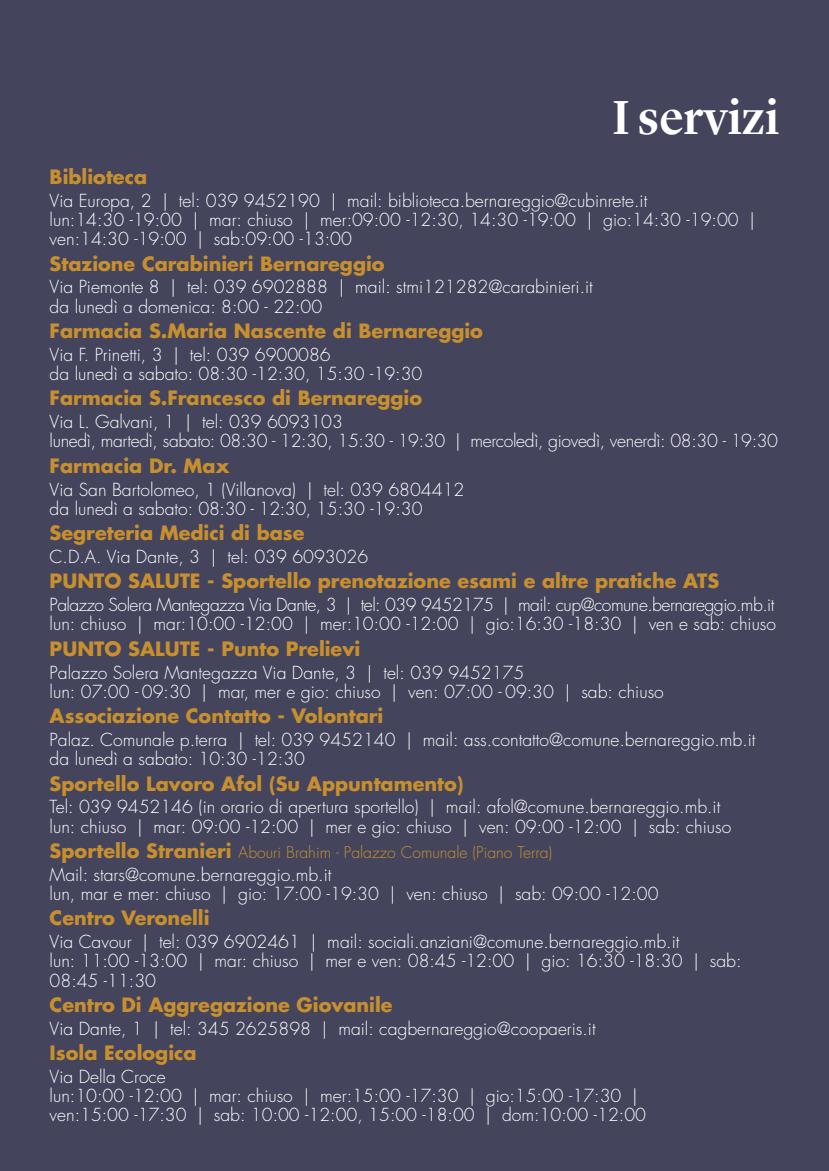
<style>
.page{position:relative;width:829px;height:1171px;background:#fff}
.page>*{position:absolute;margin:0;border:0;box-sizing:border-box;transform-origin:0 0}
.t1{font:500 49px "Lyon Display Web";color:#fff}
.t2{font:700 19.25px "Futura Std";color:#c88f2e}
.t3{font:300 17.5px/19.2px "Futura Std";color:#fff}
.t4{font:300 17.5px/19.2px "Futura Std";letter-spacing:-.03em;color:#fff}
.t5{font:300 17.5px/19.2px "Futura Std";letter-spacing:-.02em;color:#fff}
.t6{font:300 15.75px "Futura Std";color:#c88f2e}
.s1{font-weight:700;font-size:19.25px}
</style>
<div class="page">
<div style="left:0;top:0;width:828px;height:1171px;background:#44455d"></div>
<h1 class="t1" style="left:612px;top:97px;width:168px">I servizi</h1>
<p class="t2" style="left:50px;top:164px;width:99px">Biblioteca</p>
<p class="t3" style="left:50px;top:191px;width:707px">Via Europa, 2 | tel: 039 9452190 | mail: biblioteca.bernareggio@cubinrete.it<br>lun:14:30 -19:00 | mar: chiuso | mer:09:00 -12:30, 14:30 -19:00 | gio:14:30 -19:00 | ven:14:30 -19:00 | sab:09:00 -13:00</p>
<p class="t2" style="left:50px;top:251px;width:336px">Stazione Carabinieri Bernareggio</p>
<p class="t3" style="left:50px;top:278px;width:544px">Via Piemonte 8 | tel: 039 6902888 | mail: stmi121282@carabinieri.it da lunedì a domenica: 8:00 - 22:00</p>
<p class="t2" style="left:50px;top:318px;width:435px">Farmacia S.Maria Nascente di Bernareggio</p>
<p class="t3" style="left:50px;top:345px;width:374px">Via F. Prinetti, 3 | tel: 039 6900086<br>da lunedì a sabato: 08:30 -12:30, 15:30 -19:30</p>
<p class="t2" style="left:50px;top:385px;width:374px">Farmacia S.Francesco di Bernareggio</p>
<p class="t5" style="left:50px;top:413px;width:730px">Via L. Galvani, 1 | tel: 039 6093103<br>lunedì, martedì, sabato: 08:30 - 12:30, 15:30 - 19:30 | mercoledì, giovedì, venerdì: 08:30 - 19:30</p>
<p class="t2" style="left:50px;top:453px;width:181px">Farmacia Dr. Max</p>
<p class="t3" style="left:50px;top:480px;width:416px">Via San Bartolomeo, 1 (Villanova) | tel: 039 6804412 da lunedì a sabato: 08:30 - 12:30, 15:30 -19:30</p>
<p class="t2" style="left:50px;top:520px;width:256px">Segreteria Medici di base</p>
<p class="t3" style="left:50px;top:547px;width:320px">C.D.A. Via Dante, 3 | tel: 039 6093026</p>
<p class="t2" style="left:50px;top:568px;width:671px">PUNTO SALUTE - Sportello prenotazione esami e altre pratiche ATS</p>
<p class="t4" style="left:50px;top:595px;width:727px">Palazzo Solera Mantegazza Via Dante, 3 | tel: 039 9452175 | mail: cup@comune.bernareggio.mb.it lun: chiuso | mar:10:00 -12:00 | mer:10:00 -12:00 | gio:16:30 -18:30 | ven e sab: chiuso</p>
<p class="t2" style="left:50px;top:636px;width:312px">PUNTO SALUTE - Punto Prelievi</p>
<p class="t3" style="left:50px;top:663px;width:615px">Palazzo Solera Mantegazza Via Dante, 3 | tel: 039 9452175<br>lun: 07:00 - 09:30 | mar, mer e gio: chiuso | ven: 07:00 - 09:30 | sab: chiuso</p>
<p class="t2" style="left:50px;top:703px;width:335px">Associazione Contatto - Volontari</p>
<p class="t3" style="left:50px;top:730px;width:707px">Palaz. Comunale p.terra | tel: 039 9452140 | mail: ass.contatto@comune.bernareggio.mb.it da lunedì a sabato: 10:30 -12:30</p>
<p class="t2" style="left:50px;top:770px;width:415px">Sportello Lavoro Afol (Su Appuntamento)</p>
<p class="t3" style="left:50px;top:798px;width:683px">Tel: 039 9452146 (in orario di apertura sportello) | mail: afol@comune.bernareggio.mb.it lun: chiuso | mar: 09:00 -12:00 | mer e gio: chiuso | ven: 09:00 -12:00 | sab: chiuso</p>
<p class="t6" style="left:50px;top:842px;width:504px"><span class="s1">Sportello Stranieri</span> Abouri Brahim - Palazzo Comunale (Piano Terra)</p>
<p class="t3" style="left:50px;top:865px;width:610px">Mail: stars@comune.bernareggio.mb.it<br>lun, mar e mer: chiuso | gio: 17:00 -19:30 | ven: chiuso | sab: 09:00 -12:00</p>
<p class="t2" style="left:50px;top:905px;width:161px">Centro Veronelli</p>
<p class="t3" style="left:50px;top:932px;width:693px">Via Cavour | tel: 039 6902461 | mail: sociali.anziani@comune.bernareggio.mb.it<br>lun: 11:00 -13:00 | mar: chiuso | mer e ven: 08:45 -12:00 | gio: 16:30 -18:30 | sab:<br>08:45 -11:30</p>
<p class="t2" style="left:50px;top:992px;width:344px">Centro Di Aggregazione Giovanile</p>
<p class="t3" style="left:50px;top:1019px;width:547px">Via Dante, 1 | tel: 345 2625898 | mail: cagbernareggio@coopaeris.it</p>
<p class="t2" style="left:50px;top:1040px;width:148px">Isola Ecologica</p>
<p class="t3" style="left:50px;top:1067px;width:598px">Via Della Croce<br>lun:10:00 -12:00 | mar: chiuso | mer:15:00 -17:30 | gio:15:00 -17:30 | ven:15:00 -17:30 | sab: 10:00 -12:00, 15:00 -18:00 | dom:10:00 -12:00</p>
</div>
